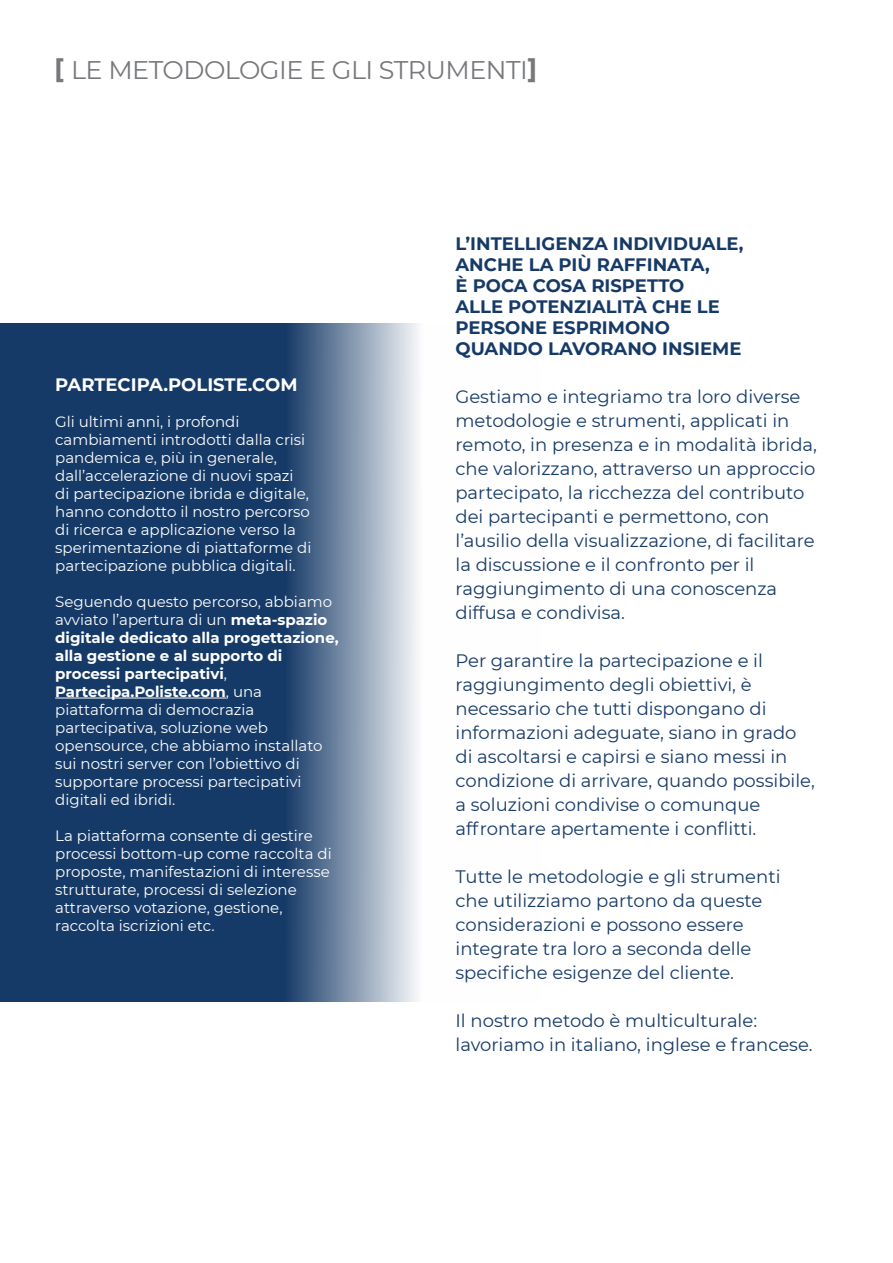
<style>
.page{position:relative;width:893px;height:1263px;background:#fff}
.page>*{position:absolute;margin:0;border:0;box-sizing:border-box;transform-origin:0 0}
.t1{font:25.5px "Montserrat";letter-spacing:-.02em;color:#76787b}
.t2{font:18px/24px "Montserrat";color:#163a67}
.t3{font:700 18px/21px "Montserrat";color:#163a67}
.t4{font:700 18px "Montserrat";color:#fff}
.t5{font:15px/18px "Montserrat";color:#fff}
.s1{font-weight:700}
</style>
<div class="page">
<svg style="left:0;top:323px;width:419px;height:678px;background:#39577e"></svg>
<hr style="left:55px;top:698px;width:171px;height:1px;background:#fff">
<h1 class="t1" style="left:54px;top:52px;width:485px"><span class="s1">[</span> LE METODOLOGIE E GLI STRUMENTI<span class="s1">]</span></h1>
<p class="t4" style="left:55px;top:371px;width:244px">PARTECIPA.POLISTE.COM</p>
<p class="t5" style="left:55px;top:412px;width:258px">Gli ultimi anni, i profondi cambiamenti introdotti dalla crisi pandemica e, più in generale, dall’accelerazione di nuovi spazi di partecipazione ibrida e digitale, hanno condotto il nostro percorso di ricerca e applicazione verso la sperimentazione di piattaforme di partecipazione pubblica digitali.</p>
<p class="t5" style="left:55px;top:592px;width:285px">Seguendo questo percorso, abbiamo avviato l’apertura di un <span class="s1">meta-spazio digitale dedicato alla progettazione, alla gestione e al supporto di processi partecipativi</span>,<br><span class="s1">Partecipa.Poliste.com</span>, una piattaforma di democrazia partecipativa, soluzione web opensource, che abbiamo installato sui nostri server con l’obiettivo di supportare processi partecipativi digitali ed ibridi.</p>
<p class="t5" style="left:55px;top:826px;width:278px">La piattaforma consente di gestire processi bottom-up come raccolta di proposte, manifestazioni di interesse strutturate, processi di selezione attraverso votazione, gestione, raccolta iscrizioni etc.</p>
<p class="t3" style="left:455px;top:232px;width:290px">L’INTELLIGENZA INDIVIDUALE,<br>ANCHE LA PIÙ RAFFINATA,<br>È POCA COSA RISPETTO<br>ALLE POTENZIALITÀ CHE LE<br>PERSONE ESPRIMONO<br>QUANDO LAVORANO INSIEME</p>
<p class="t2" style="left:455px;top:384px;width:363px">Gestiamo e integriamo tra loro diverse metodologie e strumenti, applicati in remoto, in presenza e in modalità ibrida, che valorizzano, attraverso un approccio partecipato, la ricchezza del contributo dei partecipanti e permettono, con l’ausilio della visualizzazione, di facilitare la discussione e il confronto per il raggiungimento di una conoscenza diffusa e condivisa.</p>
<p class="t2" style="left:455px;top:648px;width:361px">Per garantire la partecipazione e il raggiungimento degli obiettivi, è necessario che tutti dispongano di informazioni adeguate, siano in grado di ascoltarsi e capirsi e siano messi in condizione di arrivare, quando possibile, a soluzioni condivise o comunque affrontare apertamente i conflitti.</p>
<p class="t2" style="left:455px;top:864px;width:327px">Tutte le metodologie e gli strumenti che utilizziamo partono da queste considerazioni e possono essere integrate tra loro a seconda delle specifiche esigenze del cliente.</p>
<p class="t2" style="left:455px;top:1008px;width:359px">Il nostro metodo è multiculturale: lavoriamo in italiano, inglese e francese.</p>
</div>
